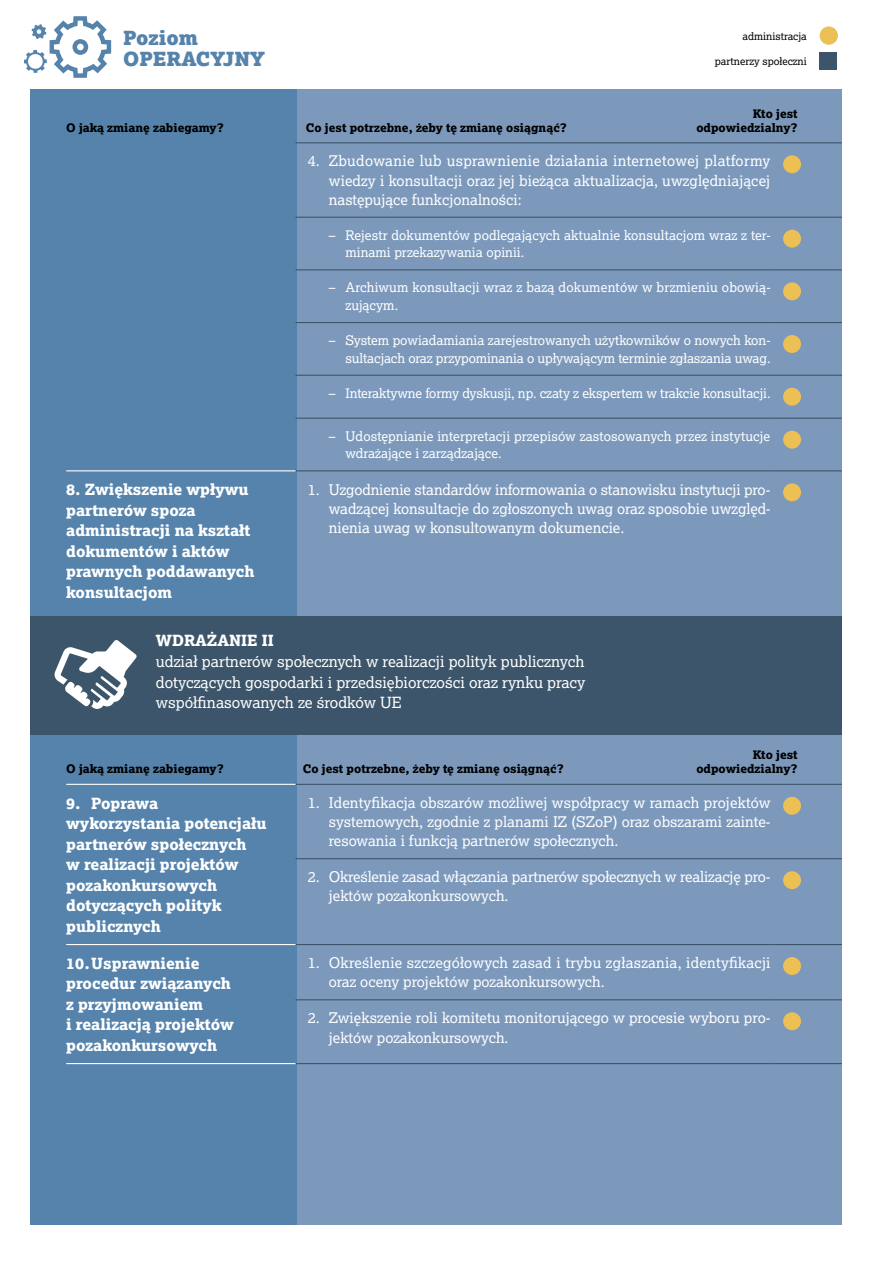
<style>
.page{position:relative;width:893px;height:1263px;background:#fff}
.page>*{position:absolute;margin:0;border:0;box-sizing:border-box;transform-origin:0 0}
.t1{font:900 19.5px/21px "Lexia";color:#5583ac}
.t2{font:800 15.45px/20.5px "Lexia";color:#fff}
.t3{font:15.45px/20.5px "Lexia";color:#fff;text-align:justify}
.t4{font:14.7px/19px "Lexia";color:#fff;text-align:justify}
.t5{font:13.2px/17.7px "Lexia";color:#fff}
.t6{font:800 11.7px/14.1px "Lexia";color:#000;text-align:right}
.t7{font:10.5px "Lexia";color:#000}
</style>
<div class="page">
<div style="left:293px;top:89px;width:550px;height:1137px;background:#7c99bc"></div>
<div style="left:4px;top:89px;width:293px;height:1137px;background:#5583ac"></div>
<svg style="left:24px;top:16px;width:87px;height:62px"></svg>
<hr style="left:295px;top:142px;width:476px;height:1px;background:#3c556a">
<hr style="left:771px;top:142px;width:83px;height:1px;background:#3c556a">
<hr style="left:295px;top:217px;width:476px;height:1px;background:#3c556a">
<hr style="left:771px;top:217px;width:83px;height:1px;background:#3c556a">
<hr style="left:295px;top:269px;width:476px;height:1px;background:#3c556a">
<hr style="left:771px;top:269px;width:83px;height:1px;background:#3c556a">
<hr style="left:295px;top:322px;width:476px;height:1px;background:#3c556a">
<hr style="left:771px;top:322px;width:83px;height:1px;background:#3c556a">
<hr style="left:295px;top:375px;width:476px;height:1px;background:#3c556a">
<hr style="left:771px;top:375px;width:83px;height:1px;background:#3c556a">
<hr style="left:295px;top:418px;width:476px;height:1px;background:#3c556a">
<hr style="left:771px;top:418px;width:83px;height:1px;background:#3c556a">
<hr style="left:295px;top:470px;width:476px;height:1px;background:#3c556a">
<hr style="left:771px;top:470px;width:83px;height:1px;background:#3c556a">
<hr style="left:66px;top:470px;width:229px;height:1px;background:#fff">
<div style="left:783px;top:155px;width:18px;height:18px;background:#ecc054;border-radius:50%"></div>
<div style="left:783px;top:230px;width:18px;height:18px;background:#ecc054;border-radius:50%"></div>
<div style="left:783px;top:282px;width:18px;height:18px;background:#ecc054;border-radius:50%"></div>
<div style="left:783px;top:335px;width:18px;height:18px;background:#ecc054;border-radius:50%"></div>
<div style="left:783px;top:388px;width:18px;height:18px;background:#ecc054;border-radius:50%"></div>
<div style="left:783px;top:431px;width:18px;height:18px;background:#ecc054;border-radius:50%"></div>
<div style="left:783px;top:483px;width:18px;height:18px;background:#ecc054;border-radius:50%"></div>
<hr style="left:295px;top:784px;width:476px;height:1px;background:#3c556a">
<hr style="left:771px;top:784px;width:83px;height:1px;background:#3c556a">
<hr style="left:295px;top:858px;width:476px;height:1px;background:#3c556a">
<hr style="left:771px;top:858px;width:83px;height:1px;background:#3c556a">
<hr style="left:295px;top:944px;width:476px;height:1px;background:#3c556a">
<hr style="left:771px;top:944px;width:83px;height:1px;background:#3c556a">
<hr style="left:295px;top:999px;width:476px;height:1px;background:#3c556a">
<hr style="left:771px;top:999px;width:83px;height:1px;background:#3c556a">
<hr style="left:295px;top:1063px;width:476px;height:1px;background:#3c556a">
<hr style="left:771px;top:1063px;width:83px;height:1px;background:#3c556a">
<hr style="left:66px;top:784px;width:229px;height:1px;background:#fff">
<hr style="left:66px;top:944px;width:229px;height:1px;background:#fff">
<hr style="left:66px;top:1063px;width:229px;height:1px;background:#fff">
<div style="left:783px;top:797px;width:18px;height:18px;background:#ecc054;border-radius:50%"></div>
<div style="left:783px;top:871px;width:18px;height:18px;background:#ecc054;border-radius:50%"></div>
<div style="left:783px;top:957px;width:18px;height:18px;background:#ecc054;border-radius:50%"></div>
<div style="left:783px;top:1012px;width:18px;height:18px;background:#ecc054;border-radius:50%"></div>
<div style="left:5px;top:616px;width:847px;height:119px;background:#3c556a"></div>
<svg style="left:54px;top:640px;width:83px;height:69px"></svg>
<div style="left:820px;top:52px;width:17px;height:18px;background:#3c556a"></div>
<div style="left:842px;top:85px;width:30px;height:1178px;background:#fff"></div>
<div style="left:0;top:85px;width:30px;height:1178px;background:#fff"></div>
<div style="left:820px;top:26px;width:18px;height:19px;background:#ecc054;border-radius:50%"></div>
<h1 class="t1" style="left:123px;top:26px;width:143px">Poziom<br>OPERACYJNY</h1>
<p class="t6" style="left:66px;top:120px;width:159px">O jaką zmianę zabiegamy?</p>
<p class="t6" style="left:306px;top:120px;width:263px">Co jest potrzebne, żeby tę zmianę osiągnąć?</p>
<p class="t7" style="left:742px;top:29px;width:66px">administracja</p>
<p class="t7" style="left:715px;top:55px;width:94px">partnerzy społeczni</p>
<p class="t6" style="left:696px;top:106px;width:103px">Kto jest odpowiedzialny?</p>
<p class="t4" style="left:329px;top:151px;width:443px;text-indent:-21px">4. Zbudowanie lub usprawnienie działania internetowej platformy wiedzy i konsultacji oraz jej bieżąca aktualizacja, uwzględniającej następujące funkcjonalności:</p>
<p class="t5" style="left:345px;top:226px;width:427px;text-indent:-17px">– Rejestr dokumentów podlegających aktualnie konsultacjom wraz z ter&shy;minami przekazywania opinii.</p>
<p class="t5" style="left:345px;top:278px;width:427px;text-indent:-17px">– Archiwum konsultacji wraz z bazą dokumentów w brzmieniu obowią&shy;zującym.</p>
<p class="t5" style="left:329px;top:331px;width:443px;text-align:right">– System powiadamiania zarejestrowanych użytkowników o nowych kon&shy;sultacjach oraz przypominania o upływającym terminie zgłaszania uwag.</p>
<p class="t5" style="left:329px;top:384px;width:443px">– Interaktywne formy dyskusji, np. czaty z ekspertem w trakcie konsultacji.</p>
<p class="t5" style="left:345px;top:427px;width:426px;text-indent:-17px">– Udostępnianie interpretacji przepisów zastosowanych przez instytucje wdrażające i zarządzające.</p>
<p class="t2" style="left:66px;top:479px;width:190px">8. Zwiększenie wpływu partnerów spoza administracji na kształt dokumentów i aktów prawnych poddawanych konsultacjom</p>
<p class="t4" style="left:329px;top:479px;width:443px;text-indent:-21px">1. Uzgodnienie standardów informowania o stanowisku instytucji pro&shy;wadzącej konsultacje do zgłoszonych uwag oraz sposobie uwzględ&shy;nienia uwag w konsultowanym dokumencie.</p>
<p class="t2" style="left:156px;top:630px;width:119px">WDRAŻANIE II</p>
<p class="t3" style="left:156px;top:651px;width:431px">udział partnerów społecznych w realizacji polityk publicznych dotyczących gospodarki i przedsiębiorczości oraz rynku pracy współfinasowanych ze środków UE</p>
<p class="t6" style="left:66px;top:762px;width:159px">O jaką zmianę zabiegamy?</p>
<p class="t6" style="left:303px;top:762px;width:263px">Co jest potrzebne, żeby tę zmianę osiągnąć?</p>
<p class="t6" style="left:696px;top:748px;width:103px">Kto jest odpowiedzialny?</p>
<p class="t2" style="left:66px;top:792px;width:202px">9. Poprawa wykorzystania potencjału partnerów społecznych<br>w realizacji projektów pozakonkursowych dotyczących polityk publicznych</p>
<p class="t4" style="left:329px;top:793px;width:443px;text-indent:-21px">1. Identyfikacja obszarów możliwej współpracy w ramach projektów systemowych, zgodnie z planami IZ (SZoP) oraz obszarami zainte&shy;resowania i funkcją partnerów społecznych.</p>
<p class="t4" style="left:329px;top:867px;width:443px;text-indent:-21px">2. Określenie zasad włączania partnerów społecznych w realizację pro&shy;jektów pozakonkursowych.</p>
<p class="t2" style="left:66px;top:952px;width:169px">10.Usprawnienie procedur związanych z przyjmowaniem<br>i realizacją projektów pozakonkursowych</p>
<p class="t4" style="left:329px;top:953px;width:443px;text-indent:-21px">1. Określenie szczegółowych zasad i trybu zgłaszania, identyfikacji oraz oceny projektów pozakonkursowych.</p>
<p class="t4" style="left:329px;top:1008px;width:443px;text-indent:-21px">2. Zwiększenie roli komitetu monitorującego w procesie wyboru pro&shy;jektów pozakonkursowych.</p>
</div>
